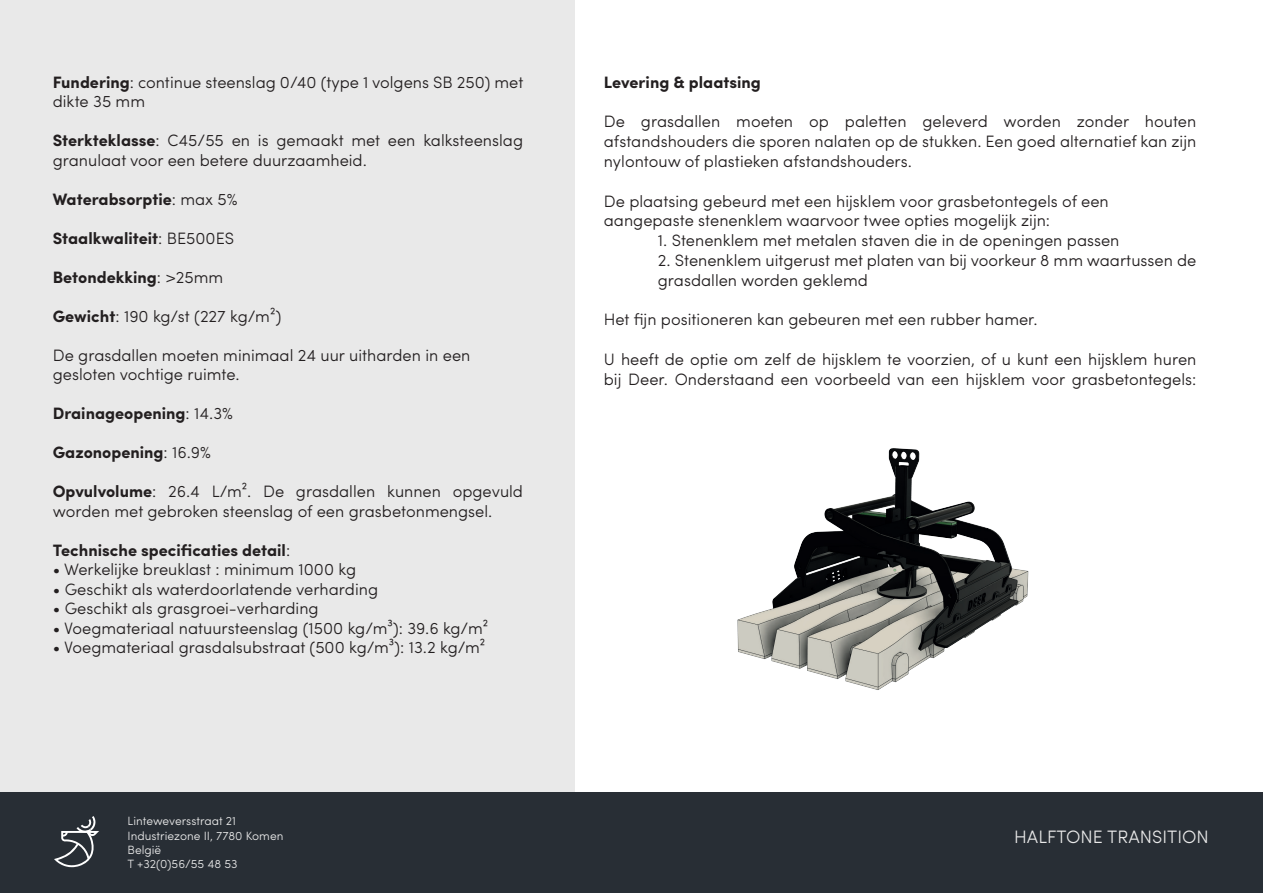
<style>
.page{position:relative;width:1263px;height:893px;background:#fff}
.page>*{position:absolute;margin:0;border:0;box-sizing:border-box;transform-origin:0 0}
.t1{font:300 18px "Sofia Pro";color:#e9e9e9}
.t2{font:300 16.5px/19.8px "Sofia Pro";color:#231f20}
.t3{font:700 16.5px "Sofia Pro";color:#231f20}
.t4{font:300 12px/14.4px "Sofia Pro";color:#e9e9e9}
.s1{font-weight:700}
.s2{font-weight:300}
</style>
<div class="page">
<div style="left:0;top:0;width:574px;height:893px;background:#e9e9e9"></div>
<div style="left:0;top:792px;width:1263px;height:101px;background:#282e35"></div>
<svg style="left:54px;top:816px;width:45px;height:51px"></svg>
<img style="left:737px;top:448px;width:292px;height:242px">
<p class="t2" style="left:53px;top:71px;width:472px"><span class="s1">Fundering</span>: continue steenslag 0/40 (type 1 volgens SB 250) met dikte 35 mm</p>
<p class="t2" style="left:53px;top:130px;width:472px"><span class="s1">Sterkteklasse</span>: C45/55 en is gemaakt met een kalksteenslag granulaat voor een betere duurzaamheid.</p>
<p class="t3" style="left:53px;top:186px;width:186px">Waterabsorptie<span class="s2">: max 5%</span></p>
<p class="t3" style="left:53px;top:225px;width:183px">Staalkwaliteit<span class="s2">: BE500ES</span></p>
<p class="t3" style="left:53px;top:264px;width:172px">Betondekking<span class="s2">: &gt;25mm</span></p>
<p class="t2" style="left:53px;top:305px;width:230px"><span class="s1">Gewicht</span>: 190 kg/st (227 kg/m²)</p>
<p class="t2" style="left:53px;top:344px;width:419px">De grasdallen moeten minimaal 24 uur uitharden in een gesloten vochtige ruimte.</p>
<p class="t3" style="left:53px;top:401px;width:182px">Drainageopening<span class="s2">: 14.3%</span></p>
<p class="t3" style="left:53px;top:440px;width:160px">Gazonopening<span class="s2">: 16.9%</span></p>
<p class="t2" style="left:53px;top:481px;width:472px"><span class="s1">Opvulvolume</span>: 26.4 L/m². De grasdallen kunnen opgevuld worden met gebroken steenslag of een grasbetonmengsel.</p>
<p class="t3" style="left:53px;top:537px;width:239px">Technische specificaties detail<span class="s2">:</span></p>
<p class="t2" style="left:53px;top:559px;width:305px">• Werkelijke breuklast : minimum 1000 kg</p>
<p class="t2" style="left:53px;top:578px;width:327px">• Geschikt als waterdoorlatende verharding</p>
<p class="t2" style="left:53px;top:598px;width:267px">• Geschikt als grasgroei-verharding</p>
<p class="t2" style="left:53px;top:617px;width:437px">• Voegmateriaal natuursteenslag (1500 kg/m³): 39.6 kg/m²</p>
<p class="t2" style="left:53px;top:637px;width:434px">• Voegmateriaal grasdalsubstraat (500 kg/m³): 13.2 kg/m²</p>
<p class="t4" style="left:128px;top:813px;width:157px">Linteweversstraat 21<br>Industriezone II, 7780 Komen<br>België<br>T +32(0)56/55 48 53</p>
<p class="t3" style="left:604px;top:69px;width:159px">Levering &amp; plaatsing</p>
<p class="t2" style="left:604px;top:111px;width:594px;text-align:justify">De grasdallen moeten op paletten geleverd worden zonder houten afstandshouders die sporen nalaten op de stukken. Een goed alternatief kan zijn nylontouw of plastieken afstandshouders.</p>
<p class="t2" style="left:604px;top:190px;width:506px">De plaatsing gebeurd met een hijsklem voor grasbetontegels of een aangepaste stenenklem waarvoor twee opties mogelijk zijn:</p>
<p class="t2" style="left:658px;top:229px;width:463px">1. Stenenklem met metalen staven die in de openingen passen</p>
<p class="t2" style="left:658px;top:249px;width:540px">2. Stenenklem uitgerust met platen van bij voorkeur 8 mm waartussen de grasdallen worden geklemd</p>
<p class="t2" style="left:604px;top:309px;width:435px">Het fijn positioneren kan gebeuren met een rubber hamer.</p>
<p class="t2" style="left:604px;top:348px;width:594px">U heeft de optie om zelf de hijsklem te voorzien, of u kunt een hijsklem huren bij Deer. Onderstaand een voorbeeld van een hijsklem voor grasbetontegels:</p>
<p class="t1" style="left:1014px;top:824px;width:196px">HALFTONE TRANSITION</p>
</div>
